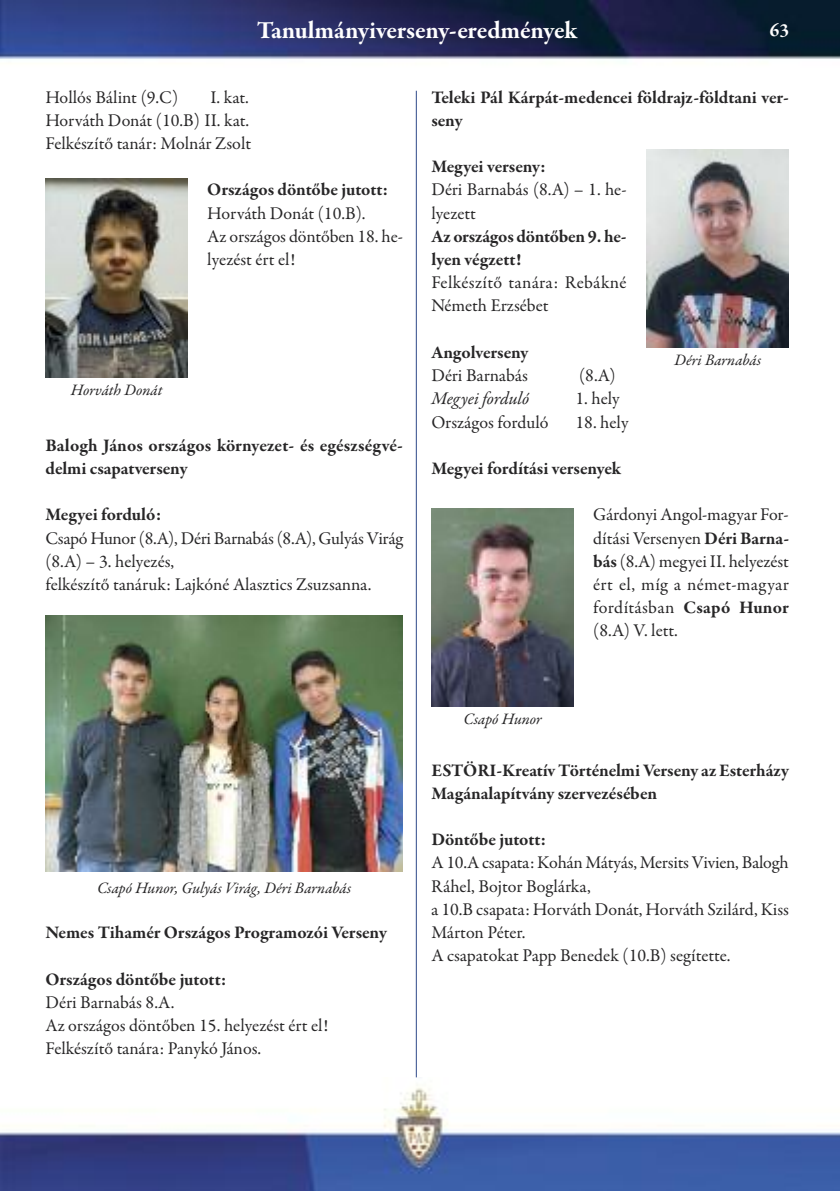
<style>
.page{position:relative;width:840px;height:1191px;background:#fff}
.page>*{position:absolute;margin:0;border:0;box-sizing:border-box;transform-origin:0 0}
.t1{font:700 25px "Garamond Premr Pro";letter-spacing:-.005em;color:#fff}
.t2{font:700 19px "Garamond Premr Pro";color:#fff}
.t3{font:18px/23.2px "Garamond Premr Pro";color:#272627}
.t4{font:700 18px/23.2px "Garamond Premr Pro";letter-spacing:-.005em;color:#272627}
.t5{font:italic 18px "Garamond Premr Pro";letter-spacing:-.005em;color:#272627}
.t6{font:italic 16px "Garamond Premr Pro";letter-spacing:-.005em;color:#272627}
.s1{font-weight:700}
</style>
<div class="page">
<img style="left:0;top:0;width:839px;height:60px">
<img style="left:0;top:1077px;width:839px;height:114px">
<img style="left:45px;top:179px;width:142px;height:198px">
<img style="left:646px;top:149px;width:142px;height:198px">
<img style="left:431px;top:508px;width:142px;height:198px">
<img style="left:45px;top:616px;width:358px;height:255px">
<hr style="left:415px;top:91px;width:1px;height:986px;background:#2f4989">
<h1 class="t1" style="left:257px;top:20px;width:322px">Tanulmányiverseny-eredmények</h1>
<p class="t2" style="left:769px;top:23px;width:21px">63</p>
<p class="t3" style="left:45px;top:87px;width:134px">Hollós Bálint (9.C)</p>
<p class="t3" style="left:45px;top:87px;width:207px;text-indent:165px">I. kat.<br>Horváth Donát (10.B) II. kat.<br>Felkészítő tanár: Molnár Zsolt</p>
<p class="t4" style="left:207px;top:180px;width:182px">Országos döntőbe jutott:</p>
<p class="t3" style="left:207px;top:203px;width:197px">Horváth Donát (10.B).<br>Az országos döntőben 18. he&shy;lyezést ért el!</p>
<p class="t6" style="left:71px;top:383px;width:93px">Horváth Donát</p>
<p class="t4" style="left:45px;top:435px;width:359px">Balogh János országos környezet- és egészségvé&shy;delmi csapatverseny</p>
<p class="t4" style="left:45px;top:504px;width:117px">Megyei forduló:</p>
<p class="t3" style="left:45px;top:528px;width:359px">Csapó Hunor (8.A), Déri Barnabás (8.A), Gulyás Virág (8.A) – 3. helyezés,<br>felkészítő tanáruk: Lajkóné Alasztics Zsuzsanna.</p>
<p class="t4" style="left:431px;top:87px;width:359px">Teleki Pál Kárpát-medencei földrajz-földtani ver&shy;seny</p>
<p class="t4" style="left:431px;top:156px;width:116px">Megyei verseny:</p>
<p class="t3" style="left:431px;top:180px;width:197px">Déri Barnabás (8.A) – 1. he&shy;lyezett</p>
<p class="t4" style="left:431px;top:226px;width:197px">Az országos döntőben 9. he&shy;lyen végzett!</p>
<p class="t3" style="left:431px;top:273px;width:197px">Felkészítő tanára: Rebákné<br>Németh Erzsébet</p>
<p class="t4" style="left:431px;top:342px;width:98px">Angolverseny</p>
<p class="t3" style="left:431px;top:365px;width:98px">Déri Barnabás</p>
<p class="t3" style="left:578px;top:365px;width:38px">(8.A)</p>
<p class="t5" style="left:431px;top:391px;width:99px">Megyei forduló</p>
<p class="t3" style="left:575px;top:389px;width:46px">1. hely</p>
<p class="t3" style="left:431px;top:412px;width:119px">Országos forduló</p>
<p class="t3" style="left:575px;top:412px;width:54px">18. hely</p>
<p class="t4" style="left:431px;top:458px;width:191px">Megyei fordítási versenyek</p>
<p class="t3" style="left:593px;top:505px;width:197px;text-align:justify">Gárdonyi Angol-magyar For&shy;dítási Versenyen <span class="s1">Déri Barna&shy;bás</span> (8.A) megyei II. helyezést ért el, míg a német-magyar fordításban <span class="s1">Csapó Hunor </span>(8.A) V. lett.</p>
<p class="t6" style="left:674px;top:354px;width:88px">Déri Barnabás</p>
<p class="t6" style="left:97px;top:881px;width:256px">Csapó Hunor, Gulyás Virág, Déri Barnabás</p>
<p class="t4" style="left:45px;top:922px;width:343px">Nemes Tihamér Országos Programozói Verseny</p>
<p class="t4" style="left:45px;top:968px;width:182px">Országos döntőbe jutott:</p>
<p class="t3" style="left:45px;top:992px;width:284px">Déri Barnabás 8.A.<br>Az országos döntőben 15. helyezést ért el!<br>Felkészítő tanára: Panykó János.</p>
<p class="t6" style="left:463px;top:713px;width:80px">Csapó Hunor</p>
<p class="t4" style="left:431px;top:760px;width:359px">ESTÖRI-Kreatív Történelmi Verseny az Esterházy<br>Magánalapítvány szervezésében</p>
<p class="t4" style="left:431px;top:829px;width:116px">Döntőbe jutott:</p>
<p class="t3" style="left:431px;top:853px;width:359px">A 10.A csapata: Kohán Mátyás, Mersits Vivien, Balogh Ráhel, Bojtor Boglárka,<br>a 10.B csapata: Horváth Donát, Horváth Szilárd, Kiss Márton Péter.<br>A csapatokat Papp Benedek (10.B) segítette.</p>
</div>
